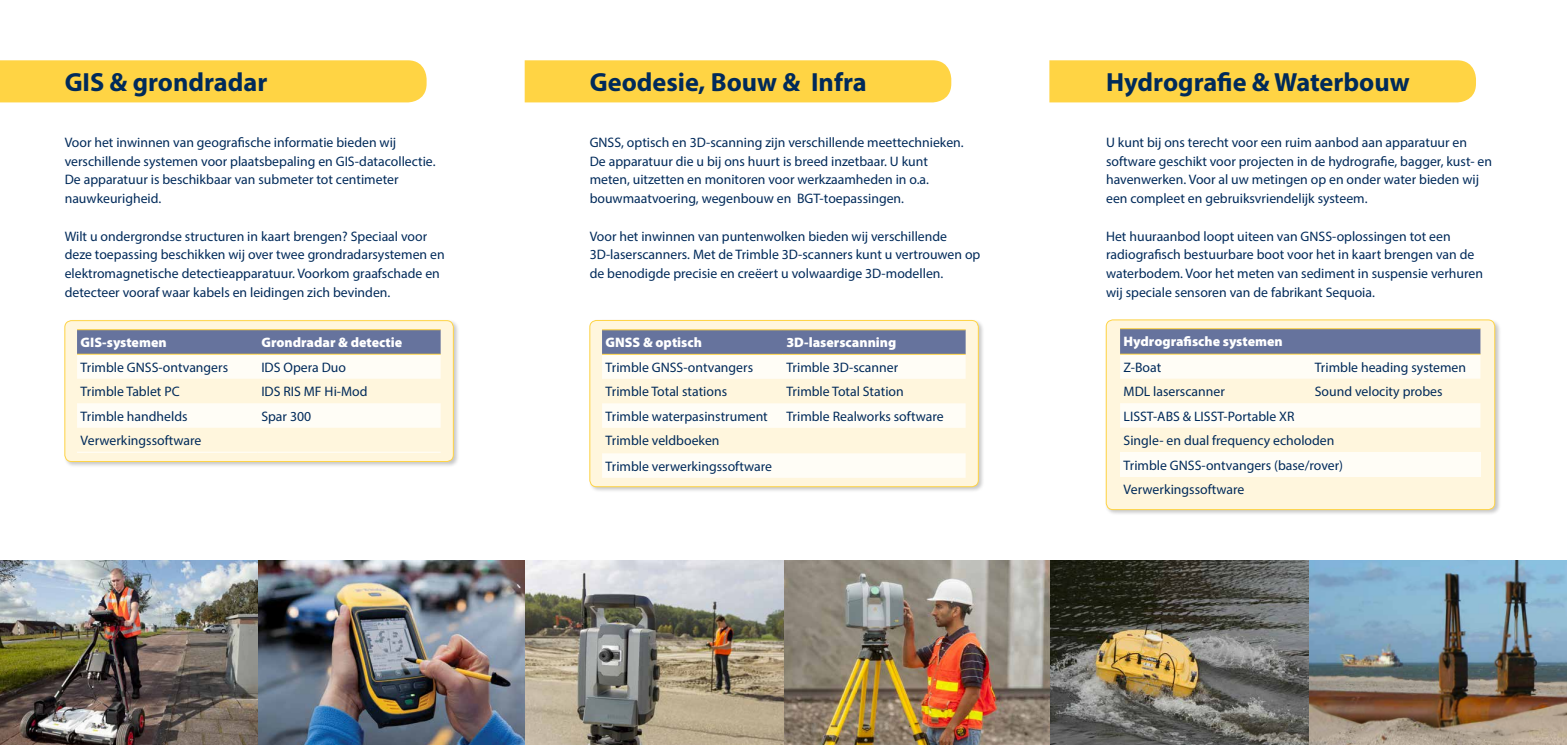
<style>
.page{position:relative;width:1567px;height:745px;background:#fff}
.page>*{position:absolute;margin:0;border:0;box-sizing:border-box;transform-origin:0 0}
.t1{font:700 26.25px "Myriad Pro";color:#002a5a}
.t2{font:13.75px/18.8px "Myriad Pro";color:#002a5a}
.t3{font:900 13.75px "Myriad Pro";color:#fff}
</style>
<div class="page">
<div style="left:524px;top:60px;width:427px;height:42px;background:#ffd444"></div>
<div style="left:1049px;top:60px;width:426px;height:42px;background:#ffd444"></div>
<div style="left:0;top:60px;width:426px;height:42px;background:#ffd444"></div>
<img style="left:524px;top:560px;width:260px;height:184px">
<img style="left:1049px;top:560px;width:260px;height:184px">
<img style="left:784px;top:560px;width:265px;height:184px">
<img style="left:1309px;top:560px;width:257px;height:184px">
<div style="left:64px;top:319px;width:396px;height:148px;background:#000;opacity:.22"></div>
<div style="left:65px;top:320px;width:388px;height:141px;background:#fff6dd;border-radius:7px"></div>
<svg style="left:77px;top:330px;width:363px;height:97px"></svg>
<hr style="left:77px;top:329px;width:181px;height:1px;background:#ffd444">
<hr style="left:258px;top:329px;width:182px;height:1px;background:#ffd444">
<hr style="left:77px;top:353px;width:181px;height:1px;background:#ffd444">
<hr style="left:258px;top:353px;width:182px;height:1px;background:#ffd444">
<hr style="left:77px;top:451px;width:181px;height:1px;background:#fffdf6">
<hr style="left:258px;top:451px;width:182px;height:1px;background:#fffdf6">
<div style="left:65px;top:320px;width:388px;height:141px;border:1px solid #ffd444;border-radius:7px"></div>
<img style="left:0;top:560px;width:258px;height:184px">
<img style="left:258px;top:560px;width:266px;height:184px">
<div style="left:588px;top:319px;width:396px;height:174px;background:#000;opacity:.22"></div>
<div style="left:590px;top:320px;width:388px;height:166px;background:#fff6dd;border-radius:7px"></div>
<svg style="left:602px;top:330px;width:363px;height:97px"></svg>
<div style="left:602px;top:453px;width:363px;height:24px;background:#fffdf6"></div>
<hr style="left:602px;top:329px;width:180px;height:1px;background:#ffd444">
<hr style="left:782px;top:329px;width:183px;height:1px;background:#ffd444">
<hr style="left:602px;top:353px;width:180px;height:1px;background:#ffd444">
<hr style="left:782px;top:353px;width:183px;height:1px;background:#ffd444">
<div style="left:589px;top:320px;width:389px;height:166px;border:1px solid #ffd444;border-radius:7px"></div>
<div style="left:1104px;top:318px;width:396px;height:198px;background:#000;opacity:.22"></div>
<div style="left:1106px;top:320px;width:388px;height:189px;background:#fff6dd;border-radius:7px"></div>
<svg style="left:1120px;top:329px;width:360px;height:98px"></svg>
<div style="left:1119px;top:452px;width:361px;height:24px;background:#fffdf6"></div>
<hr style="left:1119px;top:328px;width:192px;height:1px;background:#ffd444">
<hr style="left:1311px;top:328px;width:169px;height:1px;background:#ffd444">
<hr style="left:1119px;top:353px;width:192px;height:1px;background:#ffd444">
<hr style="left:1311px;top:353px;width:169px;height:1px;background:#ffd444">
<div style="left:1106px;top:319px;width:388px;height:190px;border:1px solid #ffd444;border-radius:7px"></div>
<h1 class="t1" style="left:65px;top:65px;width:204px">GIS &amp; grondradar</h1>
<p class="t2" style="left:65px;top:132px;width:372px">Voor het inwinnen van geografische informatie bieden wij verschillende systemen voor plaatsbepaling en GIS-datacollectie.<br>De apparatuur is beschikbaar van submeter tot centimeter nauwkeurigheid.</p>
<p class="t2" style="left:65px;top:226px;width:381px">Wilt u ondergrondse structuren in kaart brengen? Speciaal voor deze toepassing beschikken wij over twee grondradarsystemen en elektromagnetische detectieapparatuur. Voorkom graafschade en detecteer vooraf waar kabels en leidingen zich bevinden.</p>
<p class="t3" style="left:81px;top:333px;width:88px">GIS-systemen</p>
<p class="t3" style="left:261px;top:333px;width:142px">Grondradar &amp; detectie</p>
<p class="t2" style="left:81px;top:357px;width:149px">Trimble GNSS-ontvangers</p>
<p class="t2" style="left:261px;top:357px;width:86px">IDS Opera Duo</p>
<p class="t2" style="left:81px;top:381px;width:101px">Trimble Tablet PC</p>
<p class="t2" style="left:261px;top:381px;width:108px">IDS RIS MF Hi-Mod</p>
<p class="t2" style="left:81px;top:406px;width:108px">Trimble handhelds</p>
<p class="t2" style="left:261px;top:406px;width:51px">Spar 300</p>
<p class="t2" style="left:81px;top:430px;width:122px">Verwerkingssoftware</p>
<h1 class="t1" style="left:589px;top:65px;width:278px">Geodesie, Bouw &amp; Infra</h1>
<p class="t2" style="left:589px;top:132px;width:375px">GNSS, optisch en 3D-scanning zijn verschillende meettechnieken.<br>De apparatuur die u bij ons huurt is breed inzetbaar. U kunt meten, uitzetten en monitoren voor werkzaamheden in o.a. bouwmaatvoering, wegenbouw en BGT-toepassingen.</p>
<p class="t2" style="left:589px;top:226px;width:392px">Voor het inwinnen van puntenwolken bieden wij verschillende<br>3D-laserscanners. Met de Trimble 3D-scanners kunt u vertrouwen op de benodigde precisie en creëert u volwaardige 3D-modellen.</p>
<p class="t3" style="left:605px;top:333px;width:98px">GNSS &amp; optisch</p>
<p class="t3" style="left:786px;top:333px;width:111px">3D-laserscanning</p>
<p class="t2" style="left:605px;top:357px;width:149px">Trimble GNSS-ontvangers</p>
<p class="t2" style="left:786px;top:357px;width:113px">Trimble 3D-scanner</p>
<p class="t2" style="left:605px;top:382px;width:123px">Trimble Total stations</p>
<p class="t2" style="left:786px;top:382px;width:119px">Trimble Total Station</p>
<p class="t2" style="left:605px;top:406px;width:164px">Trimble waterpasinstrument</p>
<p class="t2" style="left:786px;top:406px;width:159px">Trimble Realworks software</p>
<p class="t2" style="left:605px;top:427px;width:168px;line-height:25.4px">Trimble veldboeken<br>Trimble verwerkingssoftware</p>
<h1 class="t1" style="left:1106px;top:65px;width:305px">Hydrografie &amp; Waterbouw</h1>
<p class="t2" style="left:1106px;top:132px;width:387px">U kunt bij ons terecht voor een ruim aanbod aan apparatuur en software geschikt voor projecten in de hydrografie, bagger, kust- en havenwerken. Voor al uw metingen op en onder water bieden wij een compleet en gebruiksvriendelijk systeem.</p>
<p class="t2" style="left:1106px;top:226px;width:378px">Het huuraanbod loopt uiteen van GNSS-oplossingen tot een radiografisch bestuurbare boot voor het in kaart brengen van de waterbodem. Voor het meten van sediment in suspensie verhuren wij speciale sensoren van de fabrikant Sequoia.</p>
<p class="t3" style="left:1123px;top:332px;width:161px">Hydrografische systemen</p>
<p class="t2" style="left:1123px;top:357px;width:39px">Z-Boat</p>
<p class="t2" style="left:1314px;top:357px;width:153px">Trimble heading systemen</p>
<p class="t2" style="left:1123px;top:381px;width:103px">MDL laserscanner</p>
<p class="t2" style="left:1314px;top:381px;width:129px">Sound velocity probes</p>
<p class="t2" style="left:1123px;top:403px;width:221px;line-height:24.5px">LISST-ABS &amp; LISST-Portable XR<br>Single- en dual frequency echoloden<br>Trimble GNSS-ontvangers (base/rover)<br>Verwerkingssoftware</p>
</div>
